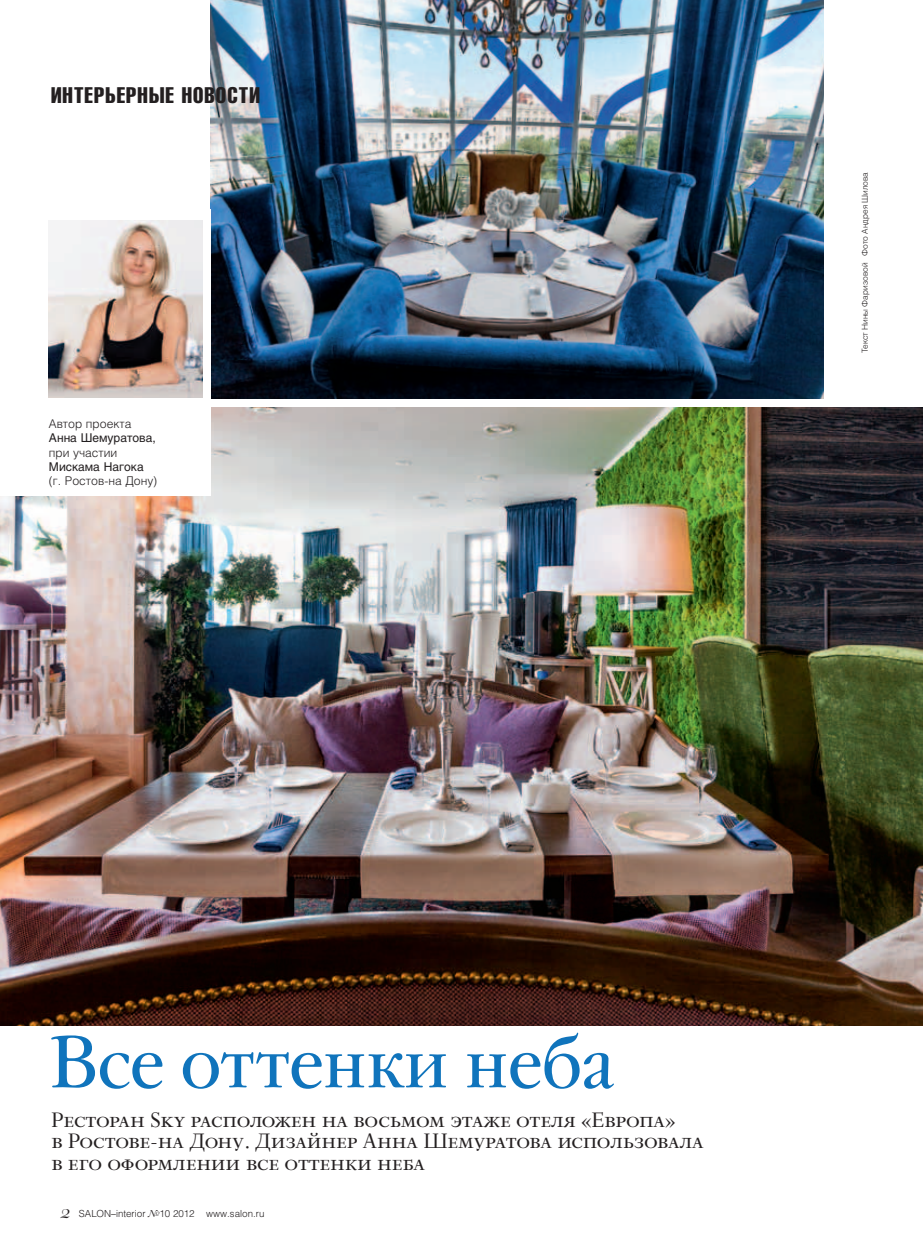
<style>
.page{position:relative;width:923px;height:1255px;background:#fff}
.page>*{position:absolute;margin:0;border:0;box-sizing:border-box;transform-origin:0 0}
.t1{font:72px "Salon Garamond";color:#1074bc}
.t2{font:24px/21.8px "Salon Antiqua SC";letter-spacing:-.01em;color:#231f20}
.t3{font:22.2px "Helios Compressed";letter-spacing:.05em;color:#231f20}
.t4{font:300 12px "Helios";color:#231f20}
.t5{font:12px "Helios";color:#231f20}
.t6{font:300 9.75px "Helios";color:#231f20}
.t7{font:300 8.25px "Helios";color:#231f20}
.s1{font-family:"Salon Script EX";font-weight:400;font-size:18px}
.s2{font-family:"Garamond C";font-style:italic}
</style>
<div class="page">
<img style="left:0;top:407px;width:923px;height:618px">
<img style="left:211px;top:0;width:613px;height:398px">
<div style="left:0;top:210px;width:211px;height:286px;background:#fff"></div>
<img style="left:49px;top:221px;width:153px;height:176px">
<p class="t3" style="left:51px;top:82px;width:210px">интерьерные новости</p>
<p class="t4" style="left:49px;top:416px;width:84px">Автор проекта</p>
<p class="t5" style="left:49px;top:431px;width:109px">Анна Шемуратова,</p>
<p class="t4" style="left:49px;top:445px;width:70px">при участии</p>
<p class="t5" style="left:49px;top:459px;width:96px">Мискама Нагока</p>
<p class="t4" style="left:49px;top:473px;width:110px">(г. Ростов-на Дону)</p>
<p class="t7" style="left:860px;top:353px;width:182px;rotate:-90deg">Текст Нины Фаризовой Фото Андрея Шилова</p>
<h1 class="t1" style="left:49px;top:1020px;width:567px">Все оттенки неба</h1>
<p class="t2" style="left:51px;top:1109px;width:654px">Ресторан Sky расположен на восьмом этаже отеля «Европа»<br>в Ростове-на Дону. Дизайнер Анна Шемуратова использовала в его оформлении все оттенки неба</p>
<p class="t6" style="left:59px;top:1207px;width:206px"><span class="s1">2</span> SALON–interior <span class="s2">№</span>10 2012 www.salon.ru</p>
</div>
